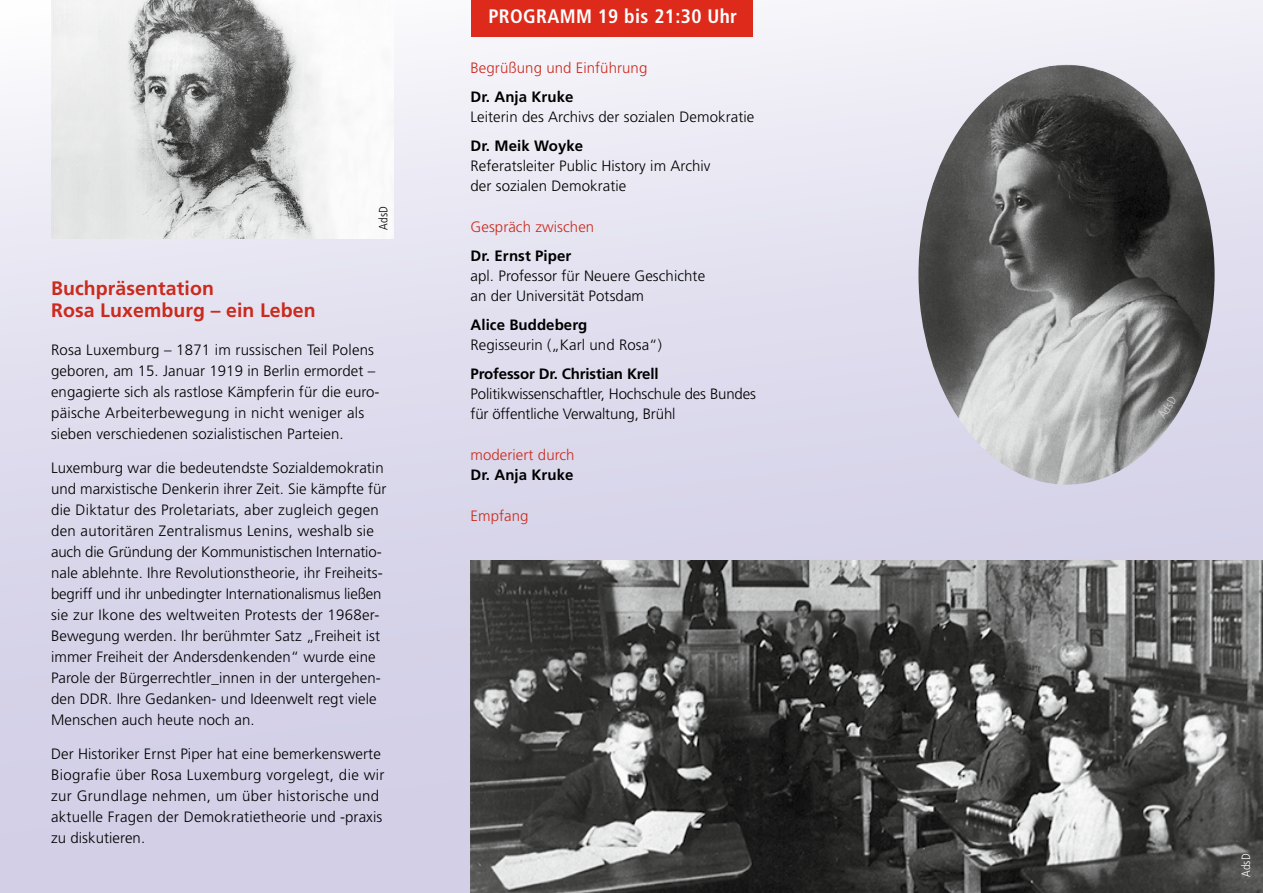
<style>
.page{position:relative;width:1263px;height:893px;background:#fff}
.page>*{position:absolute;margin:0;border:0;box-sizing:border-box;transform-origin:0 0}
.t1{font:700 19.5px/22.5px "Frutiger";letter-spacing:.005em;color:#cb2a1d}
.t2{font:700 condensed 19.5px "Frutiger";letter-spacing:.02em;color:#fff}
.t3{font:300 15px/21px "Frutiger";letter-spacing:.005em;color:#000}
.t4{font:700 15px "Frutiger CE";letter-spacing:.005em;color:#000}
.t5{font:300 15px "Frutiger";letter-spacing:.005em;color:#cb2a1d}
.t6{font:700 15px "Frutiger";letter-spacing:-.01em;color:#000}
.t7{font:300 condensed 12px "Frutiger";color:#fff}
.t8{font:300 condensed 12px "Frutiger";color:#000}
</style>
<div class="page">
<div style="left:0;top:0;width:1263px;height:893px;background:linear-gradient(to bottom,#f1eff7,#ccc9e4)"></div>
<div style="left:472px;top:0;width:281px;height:36px;background:#dd2a1b"></div>
<img style="left:470px;top:560px;width:793px;height:333px">
<img style="left:51px;top:0;width:343px;height:238px">
<img style="left:918px;top:65px;width:296px;height:420px">
<svg style="left:1158px;top:396px;width:19px;height:23px"></svg>
<p class="t8" style="left:376px;top:230px;width:25px;rotate:-90deg">AdsD</p>
<h1 class="t1" style="left:51px;top:276px;width:266px">Buchpräsentation<br>Rosa Luxemburg – ein Leben</h1>
<p class="t3" style="left:51px;top:339px;width:330px">Rosa Luxemburg – 1871 im russischen Teil Polens geboren, am 15. Januar 1919 in Berlin ermordet – engagierte sich als rastlose Kämpferin für die euro&shy;päische Arbeiterbewegung in nicht weniger als sieben verschiedenen sozialistischen Parteien.</p>
<p class="t3" style="left:51px;top:457px;width:337px">Luxemburg war die bedeutendste Sozialdemokratin und marxistische Denkerin ihrer Zeit. Sie kämpfte für die Diktatur des Proletariats, aber zugleich gegen den autoritären Zentralismus Lenins, weshalb sie auch die Gründung der Kommunistischen Internatio&shy;nale ablehnte. Ihre Revolutionstheorie, ihr Freiheits&shy;begriff und ihr unbedingter Internationalismus ließen sie zur Ikone des weltweiten Protests der 1968er-Bewegung werden. Ihr berühmter Satz „Freiheit ist immer Freiheit der Andersdenkenden“ wurde eine Parole der Bürgerrechtler_innen in der untergehen&shy;den DDR. Ihre Gedanken- und Ideenwelt regt viele Menschen auch heute noch an.</p>
<p class="t3" style="left:51px;top:743px;width:335px">Der Historiker Ernst Piper hat eine bemerkenswerte Biografie über Rosa Luxemburg vorgelegt, die wir zur Grundlage nehmen, um über historische und aktuelle Fragen der Demokratietheorie und -praxis zu diskutieren.</p>
<h1 class="t2" style="left:488px;top:5px;width:250px">PROGRAMM 19 bis 21:30 Uhr</h1>
<p class="t5" style="left:470px;top:59px;width:178px">Begrüßung und Einführung</p>
<p class="t4" style="left:470px;top:88px;width:104px">Dr. Anja Kruke</p>
<p class="t3" style="left:470px;top:106px;width:285px">Leiterin des Archivs der sozialen Demokratie</p>
<p class="t4" style="left:470px;top:137px;width:114px">Dr. Meik Woyke</p>
<p class="t3" style="left:470px;top:156px;width:242px;line-height:20.2px">Referatsleiter Public History im Archiv der sozialen Demokratie</p>
<p class="t5" style="left:470px;top:218px;width:125px">Gespräch zwischen</p>
<p class="t4" style="left:470px;top:246px;width:102px">Dr. Ernst Piper</p>
<p class="t3" style="left:470px;top:266px;width:236px;line-height:20.2px">apl. Professor für Neuere Geschichte an der Universität Potsdam</p>
<p class="t4" style="left:470px;top:316px;width:118px">Alice Buddeberg</p>
<p class="t3" style="left:470px;top:334px;width:193px">Regisseurin („Karl und Rosa“)</p>
<p class="t6" style="left:470px;top:365px;width:190px">Professor Dr. Christian Krell</p>
<p class="t3" style="left:470px;top:384px;width:287px;line-height:20.2px">Politikwissenschaftler, Hochschule des Bundes für öffentliche Verwaltung, Brühl</p>
<p class="t5" style="left:470px;top:446px;width:106px">moderiert durch</p>
<p class="t4" style="left:470px;top:466px;width:104px">Dr. Anja Kruke</p>
<p class="t5" style="left:470px;top:507px;width:59px">Empfang</p>
<p class="t7" style="left:1239px;top:877px;width:25px;rotate:-90deg">AdsD</p>
</div>
